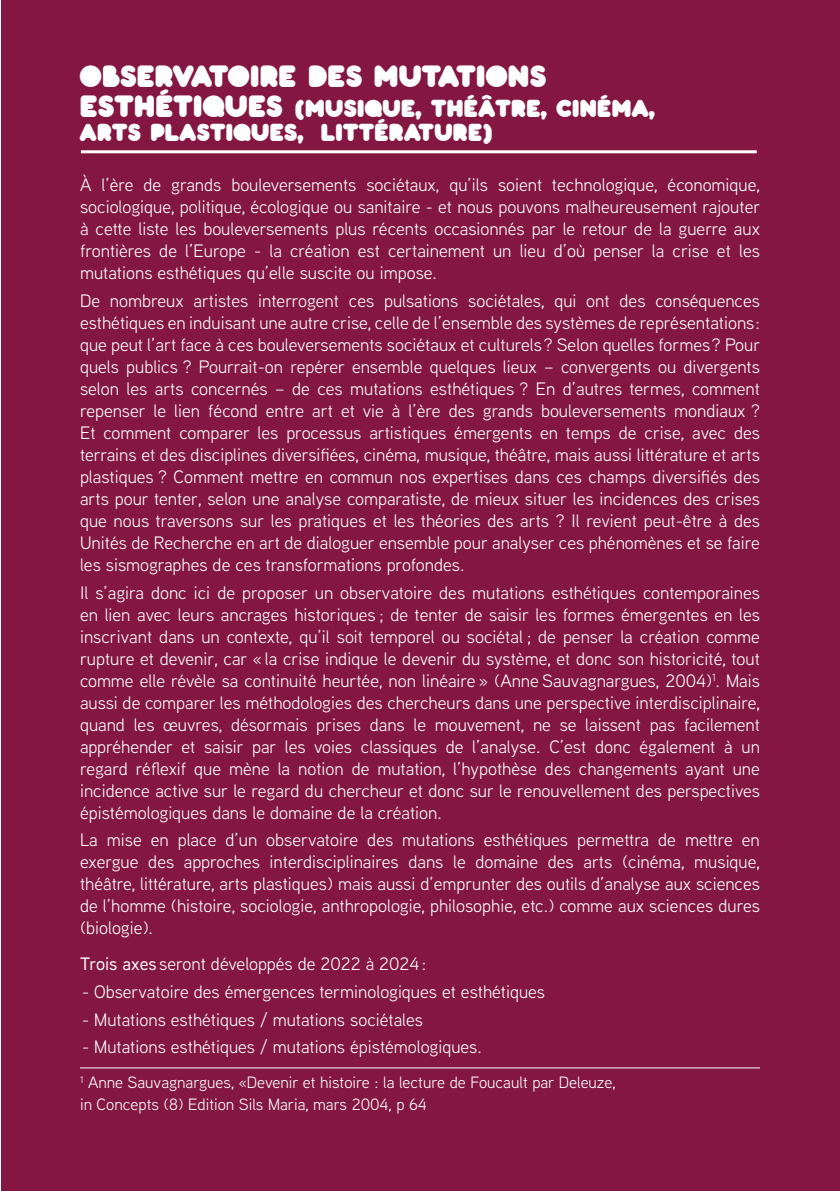
<style>
.page{position:relative;width:840px;height:1191px;background:#fff}
.page>*{position:absolute;margin:0;border:0;box-sizing:border-box;transform-origin:0 0}
.t1{font:30px "Pochoir Pleine";letter-spacing:-.01em;color:#fff}
.t2{font:24px/24px "Pochoir Pleine";letter-spacing:-.01em;color:#fff}
.t3{font:18px/22px "Aaux Next";color:#fff;text-align:justify}
.t4{font:16.4px/21.6px "Aaux Next";color:#fff}
.s1{font-size:30px}
.s2{font-weight:500}
</style>
<div class="page">
<div style="left:1px;top:0;width:837px;height:1191px;background:#831741"></div>
<hr style="left:80px;top:1067px;width:679px;height:1px;background:#fff">
<hr style="left:81px;top:150px;width:675px;height:3px;background:#fff">
<h1 class="t1" style="left:79px;top:57px;width:468px">OBSERVATOIRE DES MUTATIONS</h1>
<h2 class="t2" style="left:79px;top:95px;width:577px"><span class="s1">ESTHÉTIQUES</span> (MUSIQUE, THÉÂTRE, CINÉMA,<br>ARTS PLASTIQUES, LITTÉRATURE)</h2>
<p class="t3" style="left:80px;top:173px;width:681px">À l’ère de grands bouleversements sociétaux, qu’ils soient technologique, économique, sociologique, politique, écologique ou sanitaire - et nous pouvons malheureusement rajouter à cette liste les bouleversements plus récents occasionnés par le retour de la guerre aux frontières de l’Europe - la création est certainement un lieu d’où penser la crise et les mutations esthétiques qu’elle suscite ou impose.</p>
<p class="t3" style="left:80px;top:289px;width:681px">De nombreux artistes interrogent ces pulsations sociétales, qui ont des conséquences esthétiques en induisant une autre crise, celle de l’ensemble des systèmes de représentations : que peut l’art face à ces bouleversements sociétaux et culturels ? Selon quelles formes ? Pour quels publics ? Pourrait-on repérer ensemble quelques lieux – convergents ou divergents selon les arts concernés – de ces mutations esthétiques ? En d’autres termes, comment repenser le lien fécond entre art et vie à l’ère des grands bouleversements mondiaux ?<br>Et comment comparer les processus artistiques émergents en temps de crise, avec des terrains et des disciplines diversifiées, cinéma, musique, théâtre, mais aussi littérature et arts plastiques ? Comment mettre en commun nos expertises dans ces champs diversifiés des arts pour tenter, selon une analyse comparatiste, de mieux situer les incidences des crises que nous traversons sur les pratiques et les théories des arts ? Il revient peut-être à des Unités de Recherche en art de dialoguer ensemble pour analyser ces phénomènes et se faire les sismographes de ces transformations profondes.</p>
<p class="t3" style="left:80px;top:581px;width:681px">Il s’agira donc ici de proposer un observatoire des mutations esthétiques contemporaines en lien avec leurs ancrages historiques ; de tenter de saisir les formes émergentes en les inscrivant dans un contexte, qu’il soit temporel ou sociétal ; de penser la création comme rupture et devenir, car « la crise indique le devenir du système, et donc son historicité, tout comme elle révèle sa continuité heurtée, non linéaire » (Anne Sauvagnargues, 2004)<sup>1</sup>. Mais aussi de comparer les méthodologies des chercheurs dans une perspective interdisciplinaire, quand les œuvres, désormais prises dans le mouvement, ne se laissent pas facilement appréhender et saisir par les voies classiques de l’analyse. C’est donc également à un regard réflexif que mène la notion de mutation, l’hypothèse des changements ayant une incidence active sur le regard du chercheur et donc sur le renouvellement des perspectives épistémologiques dans le domaine de la création.</p>
<p class="t3" style="left:80px;top:828px;width:681px">La mise en place d’un observatoire des mutations esthétiques permettra de mettre en exergue des approches interdisciplinaires dans le domaine des arts (cinéma, musique, théâtre, littérature, arts plastiques) mais aussi d’emprunter des outils d’analyse aux sciences de l’homme (histoire, sociologie, anthropologie, philosophie, etc.) comme aux sciences dures (biologie).</p>
<p class="t3" style="left:80px;top:952px;width:347px"><span class="s2">Trois axes</span> seront développés de 2022 à 2024 :</p>
<p class="t3" style="left:82px;top:980px;width:464px">- Observatoire des émergences terminologiques et esthétiques</p>
<p class="t3" style="left:82px;top:1007px;width:342px">- Mutations esthétiques / mutations sociétales</p>
<p class="t3" style="left:82px;top:1035px;width:401px">- Mutations esthétiques / mutations épistémologiques.</p>
<p class="t4" style="left:80px;top:1071px;width:537px"><sup>1</sup> Anne Sauvagnargues, «Devenir et histoire : la lecture de Foucault par Deleuze, in Concepts (8) Edition Sils Maria, mars 2004, p 64</p>
</div>
